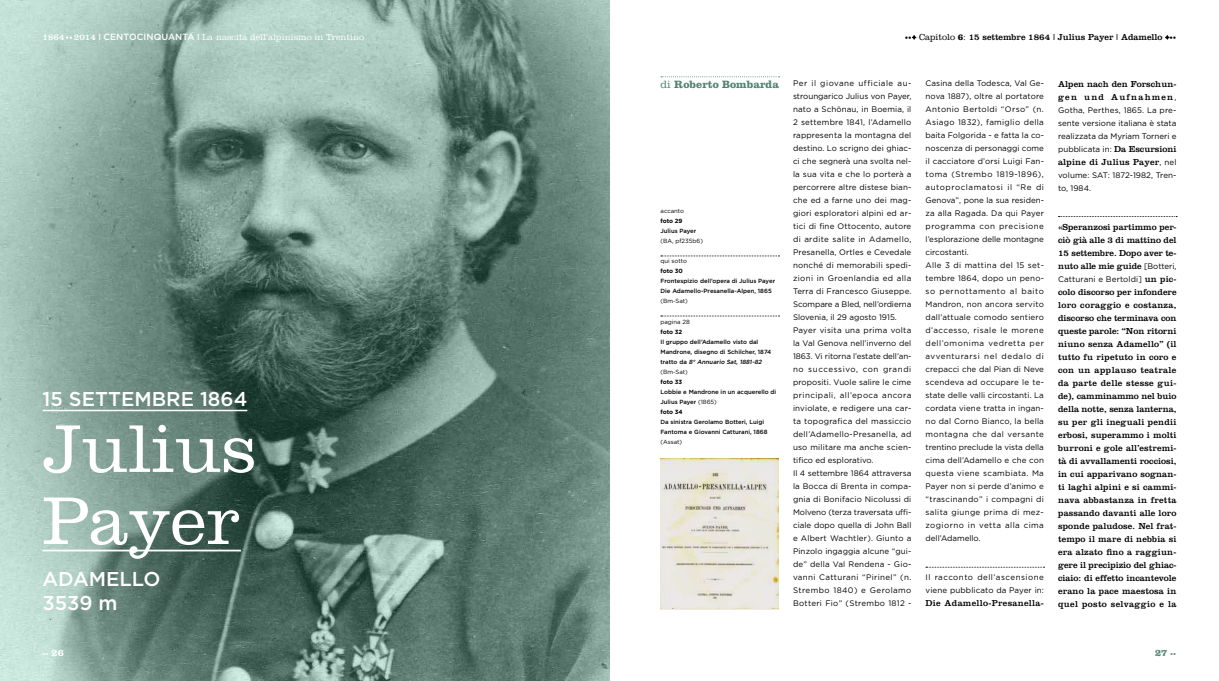
<style>
.page{position:relative;width:1219px;height:681px;background:#fff}
.page>*{position:absolute;margin:0;border:0;box-sizing:border-box;transform-origin:0 0}
.t1{font:300 70px/72px "Clarendon";color:#fff}
.t2{font:500 20px/24px "Gotham";color:#fff}
.t3{font:700 11px "Clarendon";color:#508373}
.t4{font:700 10px "Clarendon";color:#508373}
.t5{font:9px/13px "Clarendon";letter-spacing:.005em;color:#000;text-align:justify}
.t6{font:300 9px "Clarendon";color:#fff}
.t7{font:9px "Clarendon";letter-spacing:.035em;color:#000}
.t8{font:8px/13px "Gotham";letter-spacing:.015em;color:#000}
.t9{font:8px/13px "Gotham";letter-spacing:.035em;color:#000}
.t10{font:500 6px/10px "Gotham";color:#000}
.t11{font:6px "Gotham";color:#000}
.t12{font:700 6px "Gotham";letter-spacing:-.005em;color:#000}
.t13{font:700 6px "Clarendon";color:#fff}
.s1{font-weight:400}
.s2{font-weight:400;font-size:7px}
.s3{font-weight:700}
.s4{font-family:"Gotham";font-weight:500}
.s5{font-size:7px}
.s6{font-weight:300}
.s7{font-style:italic}
.s8{font-family:"Gotham";font-size:8px}
.s9{font-family:"Clarendon";font-size:9px}
.s10{font-size:10px}
.s11{font-size:6px}
</style>
<div class="page">
<svg style="left:912px;top:36px;width:4px;height:3px"></svg>
<svg style="left:1165px;top:36px;width:4px;height:3px"></svg>
<img style="left:0;top:0;width:610px;height:680px">
<hr style="left:43px;top:409px;width:204px;height:2px;background:#fff">
<hr style="left:43px;top:549px;width:198px;height:2px;background:#fff">
<svg style="left:661px;top:76px;width:119px;height:1px"></svg>
<svg style="left:926px;top:566px;width:118px;height:1px"></svg>
<svg style="left:1058px;top:216px;width:119px;height:1px"></svg>
<img style="left:660px;top:458px;width:119px;height:150px">
<svg style="left:661px;top:255px;width:118px;height:1px"></svg>
<svg style="left:661px;top:315px;width:118px;height:1px"></svg>
<p class="t6" style="left:43px;top:32px;width:323px"><span class="s1">1864</span> <span class="s2">••</span> <span class="s1">2014</span> <span class="s3">|</span> <span class="s4">CENTOCINQUANTA</span> <span class="s3">|</span> La nascita dell’alpinismo in Trentino</p>
<p class="t5" style="left:905px;top:30px;width:273px"><span class="s5">••+</span> <span class="s6">Capitolo</span> <span class="s3">6</span><span class="s6">:</span> 15 settembre 1864 | Julius Payer | Adamello <span class="s5">+••</span></p>
<h2 class="t2" style="left:43px;top:386px;width:108px">15 settembr</h2>
<h2 class="t2" style="left:181px;top:386px;width:68px">e 1864</h2>
<h1 class="t1" style="left:43px;top:411px;width:215px">Julius<br>Payer</h1>
<h2 class="t2" style="left:43px;top:566px;width:119px">adamello<br>3539 m</h2>
<h3 class="t3" style="left:660px;top:78px;width:120px"><span class="s6">di</span> Roberto Bombarda</h3>
<p class="t8" style="left:793px;top:76px;width:120px">Per il giovane ufficiale au&shy;stroungarico Julius von Payer, nato a Schönau, in Boemia, il<br>2 settembre 1841, l’Adamello rappresenta la montagna del destino. Lo scrigno dei ghiac&shy;ci che segnerà una svolta nel&shy;la sua vita e che lo porterà a percorrere altre distese bian&shy;che ed a farne uno dei mag&shy;giori esploratori alpini ed ar&shy;tici di fine Ottocento, autore di ardite salite in Adamello,<br>Presanella, Ortles e Cevedale nonché di memorabili spedi&shy;zioni in Groenlandia ed alla<br>Terra di Francesco Giuseppe.<br>Scompare a Bled, nell’ordierna<br>Slovenia, il 29 agosto 1915.<br>Payer visita una prima volta la Val Genova nell’inverno del<br>1863. Vi ritorna l’estate dell’an&shy;no successivo, con grandi propositi. Vuole salire le cime principali, all’epoca ancora inviolate, e redigere una car&shy;ta topografica del massiccio dell’Adamello-Presanella, ad uso militare ma anche scien&shy;tifico ed esplorativo.<br>Il 4 settembre 1864 attraversa la Bocca di Brenta in compa&shy;gnia di Bonifacio Nicolussi di<br>Molveno (terza traversata uffi&shy;ciale dopo quella di John Ball e Albert Wachtler). Giunto a<br>Pinzolo ingaggia alcune “gui&shy;de” della Val Rendena - Gio&shy;vanni Catturani “Pirinel” (n.<br>Strembo 1840) e Gerolamo<br>Botteri Fio” (Strembo 1812 -</p>
<p class="t8" style="left:926px;top:76px;width:120px">Casina della Todesca, Val Ge&shy;nova 1887), oltre al portatore<br>Antonio Bertoldi “Orso” (n.<br>Asiago 1832), famiglio della baita Folgorida - e fatta la co&shy;noscenza di personaggi come il cacciatore d’orsi Luigi Fan&shy;toma (Strembo 1819-1896), autoproclamatosi il “Re di<br>Genova”, pone la sua residen&shy;za alla Ragada. Da qui Payer programma con precisione l’esplorazione delle montagne circostanti.<br>Alle 3 di mattina del 15 set&shy;tembre 1864, dopo un peno&shy;so pernottamento al baito<br>Mandron, non ancora servito dall’attuale comodo sentiero d’accesso, risale le morene dell’omonima vedretta per avventurarsi nel dedalo di crepacci che dal Pian di Neve scendeva ad occupare le te&shy;state delle valli circostanti. La cordata viene tratta in ingan&shy;no dal Corno Bianco, la bella montagna che dal versante trentino preclude la vista della cima dell’Adamello e che con questa viene scambiata. Ma<br>Payer non si perde d’animo e “trascinando” i compagni di salita giunge prima di mez&shy;zogiorno in vetta alla cima dell’Adamello.</p>
<p class="t11" style="left:660px;top:207px;width:25px">accanto</p>
<p class="t12" style="left:660px;top:218px;width:24px">foto 29</p>
<p class="t10" style="left:660px;top:226px;width:37px">Julius Payer</p>
<p class="t11" style="left:660px;top:237px;width:44px">(BA, pf235b6)</p>
<p class="t11" style="left:660px;top:257px;width:28px">qui sotto</p>
<p class="t12" style="left:660px;top:268px;width:24px">foto 30</p>
<p class="t10" style="left:660px;top:276px;width:116px">Frontespizio dell’opera di Julius Payer<br>Die Adamello-Presanella-Alpen, 1865</p>
<p class="t11" style="left:660px;top:297px;width:29px">(Bm-Sat)</p>
<p class="t11" style="left:660px;top:317px;width:31px">pagina 28</p>
<p class="t12" style="left:660px;top:328px;width:23px">foto 32</p>
<p class="t10" style="left:660px;top:336px;width:112px">I l gruppo dell’Adamello visto dal<br>Mandrone, disegno di Schilcher, 1874 t ra t t o d a <span class="s7">8° Annuario Sat, 1881-82 </span><span class="s1">(Bm-Sat)</span></p>
<p class="t12" style="left:660px;top:378px;width:23px">foto 33</p>
<p class="t10" style="left:660px;top:386px;width:117px">Lobbie e Mandrone in un acquerello di<br>Julius Payer <span class="s1">(1865)<br></span><span class="s3">foto 34</span></p>
<p class="t10" style="left:660px;top:416px;width:108px">Da sinistra Gerolamo Botteri, Luigi<br>Fantoma e Giovanni Catturani, 1868</p>
<p class="t11" style="left:660px;top:437px;width:23px">(Assat)</p>
<p class="t9" style="left:926px;top:570px;width:120px">Il racconto dell’ascensione viene pubblicato da Payer in:</p>
<p class="t7" style="left:926px;top:597px;width:120px">Die Adamello-Presanella-</p>
<p class="t5" style="left:1058px;top:77px;width:120px">Alpen nach den Forschun&shy;gen und Aufnahmen<span class="s8">,</span></p>
<p class="t8" style="left:1058px;top:103px;width:120px;text-align:justify">Gotha, Perthes, 1865. La pre&shy;sente versione italiana è stata realizzata da Myriam Torneri e pubblicata in: <span class="s9">Da Escursioni</span></p>
<p class="t5" style="left:1058px;top:155px;width:120px">alpine di Julius Payer<span class="s8">, nel</span></p>
<p class="t8" style="left:1058px;top:168px;width:120px">volume: SAT: 1872-1982, Tren&shy;to, 1984.</p>
<p class="t5" style="left:1058px;top:220px;width:120px">«Speranzosi partimmo per&shy;ciò già alle 3 di mattino del 15 settembre. Dopo aver te&shy;nuto alle mie guide <span class="s8">[Botteri,</span></p>
<p class="t8" style="left:1058px;top:272px;width:120px">Catturani e Bertoldi] <span class="s9">un pic-</span></p>
<p class="t5" style="left:1058px;top:285px;width:120px">colo discorso per infondere loro coraggio e costanza, discorso che terminava con queste parole: “Non ritorni niuno senza Adamello” (il tutto fu ripetuto in coro e con un applauso teatrale da parte delle stesse gui&shy;de), camminammo nel buio della notte, senza lanterna, su per gli ineguali pendii erbosi, superammo i molti burroni e gole all’estremi&shy;tà di avvallamenti rocciosi, in cui apparivano sognan&shy;ti laghi alpini e si cammi&shy;nava abbastanza in fretta passando davanti alle loro sponde paludose. Nel frat&shy;tempo il mare di nebbia si era alzato fino a raggiun&shy;gere il precipizio del ghiac&shy;ciaio: di effetto incantevole erano la pace maestosa in quel posto selvaggio e la</p>
<p class="t13" style="left:43px;top:650px;width:23px">•• <span class="s10">26</span></p>
<p class="t4" style="left:1155px;top:646px;width:23px">27 <span class="s11">••</span></p>
</div>
